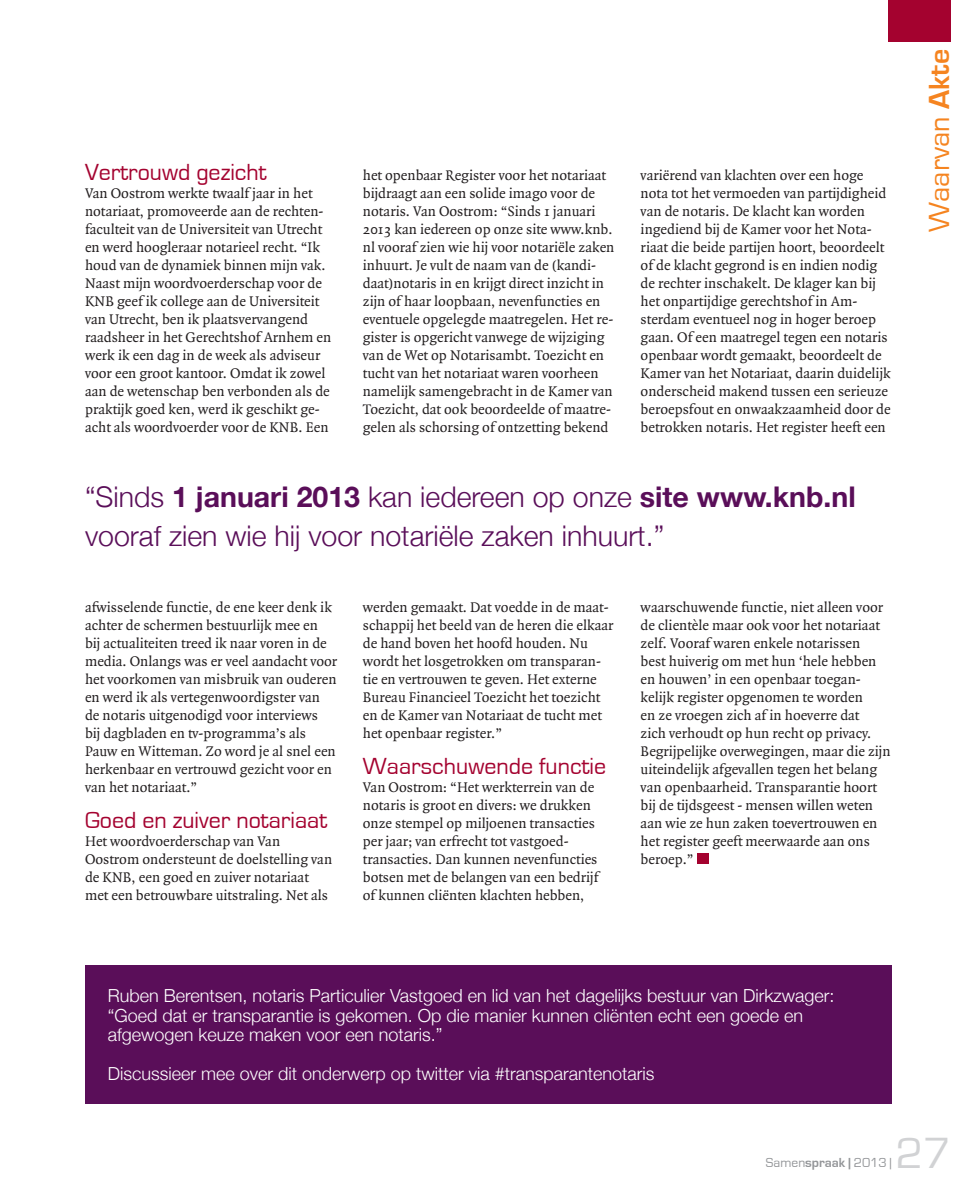
<style>
.page{position:relative;width:978px;height:1191px;background:#fff}
.page>*{position:absolute;margin:0;border:0;box-sizing:border-box;transform-origin:0 0}
.t1{font:45px "Eurostile";color:#d1d2d4}
.t2{font:30px "Eurostile";color:#f58420}
.t3{font:300 28.5px/39px "Helvetica Neue";color:#5a0e59}
.t4{font:24px "Eurostile";color:#a4022f}
.t5{font:300 18px/19.5px "Helvetica Neue";color:#fff}
.t6{font:15px/18px "Quadraat";color:#231f20}
.t7{font:13.5px "Eurostile";color:#939598}
.s1{font-weight:700}
</style>
<div class="page">
<div style="left:889px;top:0;width:62px;height:41px;background:#a4022f"></div>
<div style="left:86px;top:965px;width:806px;height:138px;background:#5a0e59"></div>
<div style="left:697px;top:853px;width:12px;height:11px;background:#a4022f"></div>
<h3 class="t4" style="left:85px;top:159px;width:183px">Vertrouwd gezicht</h3>
<p class="t6" style="left:85px;top:185px;width:248px">Van Oostrom werkte twaalf jaar in het notariaat, promoveerde aan de rechten&shy;faculteit van de Universiteit van Utrecht en werd hoogleraar notarieel recht. “Ik houd van de dynamiek binnen mijn vak.<br>Naast mijn woordvoerderschap voor de KNB geef ik college aan de Universiteit van Utrecht, ben ik plaatsvervangend raadsheer in het Gerechtshof Arnhem en werk ik een dag in de week als adviseur voor een groot kantoor. Omdat ik zowel aan de wetenschap ben verbonden als de praktijk goed ken, werd ik geschikt ge&shy;acht als woordvoerder voor de KNB. Een</p>
<p class="t6" style="left:363px;top:167px;width:253px">het openbaar Register voor het notariaat bijdraagt aan een solide imago voor de notaris. Van Oostrom: “Sinds 1 januari 2013 kan iedereen op onze site www.knb. nl vooraf zien wie hij voor notariële zaken inhuurt. Je vult de naam van de (kandi&shy;daat)notaris in en krijgt direct inzicht in zijn of haar loopbaan, nevenfuncties en eventuele opgelegde maatregelen. Het re&shy;gister is opgericht vanwege de wijziging van de Wet op Notarisambt. Toezicht en tucht van het notariaat waren voorheen namelijk samengebracht in de Kamer van Toezicht, dat ook beoordeelde of maatre&shy;gelen als schorsing of ontzetting bekend</p>
<p class="t6" style="left:641px;top:167px;width:252px">variërend van klachten over een hoge nota tot het vermoeden van partijdigheid van de notaris. De klacht kan worden ingediend bij de Kamer voor het Nota&shy;riaat die beide partijen hoort, beoordeelt of de klacht gegrond is en indien nodig de rechter inschakelt. De klager kan bij het onpartijdige gerechtshof in Am&shy;sterdam eventueel nog in hoger beroep gaan. Of een maatregel tegen een notaris openbaar wordt gemaakt, beoordeelt de Kamer van het Notariaat, daarin duidelijk onderscheid makend tussen een serieuze beroepsfout en onwaakzaamheid door de betrokken notaris. Het register heeft een</p>
<h3 class="t3" style="left:85px;top:476px;width:772px">“Sinds <span class="s1">1 januari 2013</span> kan iedereen op onze <span class="s1">site www.knb.nl </span>vooraf zien wie hij voor notariële zaken inhuurt.”</h3>
<p class="t6" style="left:85px;top:599px;width:254px">afwisselende functie, de ene keer denk ik achter de schermen bestuurlijk mee en<br>bij actualiteiten treed ik naar voren in de media. Onlangs was er veel aandacht voor het voorkomen van misbruik van ouderen en werd ik als vertegenwoordigster van de notaris uitgenodigd voor interviews<br>bij dagbladen en tv-programma’s als Pauw en Witteman. Zo word je al snel een herkenbaar en vertrouwd gezicht voor en van het notariaat.”</p>
<h3 class="t4" style="left:85px;top:807px;width:244px">Goed en zuiver notariaat</h3>
<p class="t6" style="left:85px;top:833px;width:249px">Het woordvoerderschap van Van Oostrom ondersteunt de doelstelling van de KNB, een goed en zuiver notariaat met een betrouwbare uitstraling. Net als</p>
<p class="t6" style="left:363px;top:599px;width:252px">werden gemaakt. Dat voedde in de maat&shy;schappij het beeld van de heren die elkaar de hand boven het hoofd houden. Nu wordt het losgetrokken om transparan&shy;tie en vertrouwen te geven. Het externe Bureau Financieel Toezicht het toezicht en de Kamer van Notariaat de tucht met het openbaar register.”</p>
<h3 class="t4" style="left:363px;top:753px;width:245px">Waarschuwende functie</h3>
<p class="t6" style="left:363px;top:779px;width:237px">Van Oostrom: “Het werkterrein van de notaris is groot en divers: we drukken onze stempel op miljoenen transacties per jaar; van erfrecht tot vastgoed&shy;transacties. Dan kunnen nevenfuncties botsen met de belangen van een bedrijf of kunnen cliënten klachten hebben,</p>
<p class="t6" style="left:641px;top:599px;width:251px">waarschuwende functie, niet alleen voor de clientèle maar ook voor het notariaat zelf. Vooraf waren enkele notarissen<br>best huiverig om met hun ‘hele hebben en houwen’ in een openbaar toegan&shy;kelijk register opgenomen te worden<br>en ze vroegen zich af in hoeverre dat<br>zich verhoudt op hun recht op privacy.<br>Begrijpelijke overwegingen, maar die zijn uiteindelijk afgevallen tegen het belang van openbaarheid. Transparantie hoort bij de tijdsgeest - mensen willen weten aan wie ze hun zaken toevertrouwen en het register geeft meerwaarde aan ons beroep.”</p>
<p class="t5" style="left:108px;top:985px;width:728px">Ruben Berentsen, notaris Particulier Vastgoed en lid van het dagelijks bestuur van Dirkzwager: “Goed dat er transparantie is gekomen. Op die manier kunnen cliënten echt een goede en afgewogen keuze maken voor een notaris.”</p>
<p class="t5" style="left:108px;top:1063px;width:548px">Discussieer mee over dit onderwerp op twitter via #transparantenotaris</p>
<h2 class="t2" style="left:923px;top:232px;width:184px;rotate:-90deg">Waarvan <span class="s1">Akte</span></h2>
<h1 class="t1" style="left:896px;top:1128px;width:57px">27</h1>
<p class="t7" style="left:766px;top:1155px;width:127px">Samen<span class="s1">spraak |</span> 2013 |</p>
</div>
